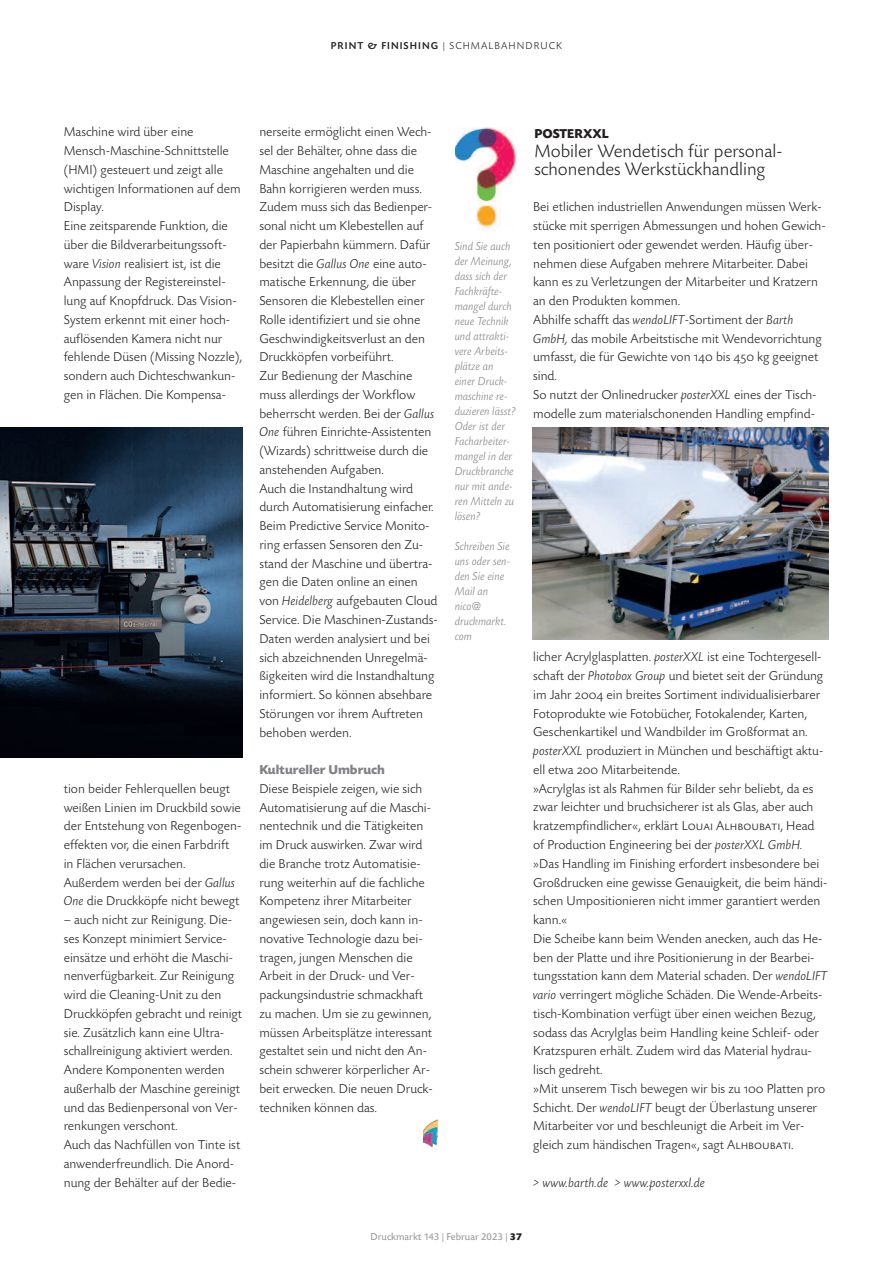
<style>
.page{position:relative;width:893px;height:1263px;background:#fff}
.page>*{position:absolute;margin:0;border:0;box-sizing:border-box;transform-origin:0 0}
.t1{font:300 18.75px/18.8px "Today SB";color:#231f20}
.t2{font:300 13.5px/18.8px "Today SB";color:#231f20}
.t3{font:italic 300 13.5px "Today SB";color:#231f20}
.t4{font:700 13.5px "Today SB";color:#808285}
.t5{font:700 13.5px "Today SB";color:#231f20}
.t6{font:italic 300 12px/15px "Today SB";color:#808285}
.t7{font:300 10.5px "Today SB";letter-spacing:.1em;color:#231f20}
.t8{font:10.5px "Today SB";color:#939598}
.s1{font-weight:500}
.s2{font-style:italic}
.s3{font-family:"Today SB Caps Lig";font-weight:400}
.s4{font-weight:700;color:#231f20}
</style>
<div class="page">
<img style="left:423px;top:1120px;width:15px;height:27px">
<img style="left:0;top:427px;width:242px;height:330px">
<img style="left:533px;top:427px;width:296px;height:213px">
<img style="left:455px;top:128px;width:61px;height:102px">
<p class="t7" style="left:331px;top:40px;width:233px"><span class="s1">PRINT &amp; FINISHING</span> | SCHMALBAHNDRUCK</p>
<p class="t2" style="left:64px;top:122px;width:180px">Maschine wird über eine<br>Mensch-Maschine-Schnittstelle (HMI) gesteuert und zeigt alle wichtigen Informationen auf dem<br>Display.<br>Eine zeitsparende Funktion, die über die Bildverarbeitungssoft&shy;ware <span class="s2">Vision</span> realisiert ist, ist die<br>Anpassung der Registereinstel&shy;lung auf Knopfdruck. Das Vision-<br>System erkennt mit einer hoch&shy;auflösenden Kamera nicht nur fehlende Düsen (Missing Nozzle), sondern auch Dichteschwankun&shy;gen in Flächen. Die Kompensa-</p>
<p class="t2" style="left:64px;top:779px;width:179px">tion beider Fehlerquellen beugt weißen Linien im Druckbild sowie der Entstehung von Regenbogen&shy;effekten vor, die einen Farbdrift in Flächen verursachen.<br>Außerdem werden bei der <span class="s2">Gallus<br>One</span> die Druckköpfe nicht bewegt</p>
<p class="t2" style="left:64px;top:910px;width:180px">– auch nicht zur Reinigung. Die&shy;ses Konzept minimiert Service&shy;einsätze und erhöht die Maschi&shy;nenverfügbarkeit. Zur Reinigung wird die Cleaning-Unit zu den<br>Druckköpfen gebracht und reinigt sie. Zusätzlich kann eine Ultra&shy;schallreinigung aktiviert werden.<br>Andere Komponenten werden außerhalb der Maschine gereinigt und das Bedienpersonal von Ver&shy;renkungen verschont.<br>Auch das Nachfüllen von Tinte ist anwenderfreundlich. Die Anord&shy;nung der Behälter auf der Bedie-</p>
<p class="t2" style="left:259px;top:122px;width:180px">nerseite ermöglicht einen Wech&shy;sel der Behälter, ohne dass die<br>Maschine angehalten und die<br>Bahn korrigieren werden muss.<br>Zudem muss sich das Bedienper&shy;sonal nicht um Klebestellen auf der Papierbahn kümmern. Dafür besitzt die <span class="s2">Gallus One</span> eine auto&shy;matische Erkennung, die über<br>Sensoren die Klebestellen einer<br>Rolle identifiziert und sie ohne<br>Geschwindigkeitsverlust an den<br>Druckköpfen vorbeiführt.<br>Zur Bedienung der Maschine muss allerdings der Workflow beherrscht werden. Bei der <span class="s2">Gallus<br>One</span> führen Einrichte-Assistenten (Wizards) schrittweise durch die anstehenden Aufgaben.<br>Auch die Instandhaltung wird durch Automatisierung einfacher.<br>Beim Predictive Service Monito&shy;ring erfassen Sensoren den Zu&shy;stand der Maschine und übertra&shy;gen die Daten online an einen von <span class="s2">Heidelberg</span> aufgebauten Cloud<br>Service. Die Maschinen-Zustands-<br>Daten werden analysiert und bei sich abzeichnenden Unregelmä&shy;ßigkeiten wird die Instandhaltung informiert. So können absehbare<br>Störungen vor ihrem Auftreten behoben werden.</p>
<p class="t4" style="left:259px;top:761px;width:127px">Kultureller Umbruch</p>
<p class="t2" style="left:259px;top:779px;width:175px">Diese Beispiele zeigen, wie sich<br>Automatisierung auf die Maschi&shy;nentechnik und die Tätigkeiten im Druck auswirken. Zwar wird die Branche trotz Automatisie&shy;rung weiterhin auf die fachliche<br>Kompetenz ihrer Mitarbeiter angewiesen sein, doch kann in&shy;novative Technologie dazu bei&shy;tragen, jungen Menschen die<br>Arbeit in der Druck- und Ver&shy;packungsindustrie schmackhaft zu machen. Um sie zu gewinnen, müssen Arbeitsplätze interessant gestaltet sein und nicht den An&shy;schein schwerer körperlicher Ar&shy;beit erwecken. Die neuen Druck&shy;techniken können das.</p>
<p class="t6" style="left:455px;top:238px;width:63px">Sind Sie auch der Meinung, dass sich der<br>Fachkräfte&shy;mangel durch neue Technik und attrakti&shy;vere Arbeits&shy;plätze an einer Druck&shy;maschine re&shy;duzieren lässt?<br>Oder ist der<br>Facharbeiter&shy;mangel in der<br>Druckbranche nur mit ande&shy;ren Mitteln zu lösen?</p>
<p class="t6" style="left:455px;top:538px;width:57px">Schreiben Sie uns oder sen&shy;den Sie eine<br>Mail an nico@ druckmarkt. com</p>
<p class="t5" style="left:534px;top:125px;width:76px">POSTERXXL</p>
<h1 class="t1" style="left:534px;top:141px;width:250px">Mobiler Wendetisch für personal&shy;schonendes Werkstückhandling</h1>
<p class="t2" style="left:533px;top:197px;width:294px">Bei etlichen industriellen Anwendungen müssen Werk&shy;stücke mit sperrigen Abmessungen und hohen Gewich&shy;ten positioniert oder gewendet werden. Häufig über&shy;nehmen diese Aufgaben mehrere Mitarbeiter. Dabei kann es zu Verletzungen der Mitarbeiter und Kratzern an den Produkten kommen.<br>Abhilfe schafft das <span class="s2">wendoLIFT</span>-Sortiment der <span class="s2">Barth GmbH,</span> das mobile Arbeitstische mit Wendevorrichtung umfasst, die für Gewichte von <span class="s3">140</span> bis <span class="s3">450</span> kg geeignet sind.<br>So nutzt der Onlinedrucker <span class="s2">posterXXL</span> eines der Tisch&shy;modelle zum materialschonenden Handling empfind-</p>
<p class="t2" style="left:533px;top:647px;width:296px">licher Acrylglasplatten. <span class="s2">posterXXL</span> ist eine Tochtergesell&shy;schaft der <span class="s2">Photobox Group</span> und bietet seit der Gründung im Jahr <span class="s3">2004</span> ein breites Sortiment individualisierbarer Fotoprodukte wie Fotobücher, Fotokalender, Karten, Geschenkartikel und Wandbilder im Großformat an. <span class="s2">posterXXL</span> produziert in München und beschäftigt aktu&shy;ell etwa <span class="s3">200</span> Mitarbeitende.<br>»Acrylglas ist als Rahmen für Bilder sehr beliebt, da es zwar leichter und bruchsicherer ist als Glas, aber auch kratzempfindlicher«, erklärt <span class="s3">Louai Alhboubati,</span> Head of Production Engineering bei der <span class="s2">posterXXL GmbH. </span>»Das Handling im Finishing erfordert insbesondere bei Großdrucken eine gewisse Genauigkeit, die beim händi&shy;schen Umpositionieren nicht immer garantiert werden kann.«<br>Die Scheibe kann beim Wenden anecken, auch das He&shy;ben der Platte und ihre Positionierung in der Bearbei&shy;tungsstation kann dem Material schaden. Der <span class="s2">wendoLIFT vario</span> verringert mögliche Schäden. Die Wende-Arbeits&shy;tisch-Kombination verfügt über einen weichen Bezug, sodass das Acrylglas beim Handling keine Schleif- oder Kratzspuren erhält. Zudem wird das Material hydrau&shy;lisch gedreht.<br>»Mit unserem Tisch bewegen wir bis zu <span class="s3">100</span> Platten pro Schicht. Der <span class="s2">wendoLIFT</span> beugt der Überlastung unserer Mitarbeiter vor und beschleunigt die Arbeit im Ver&shy;gleich zum händischen Tragen«, sagt <span class="s3">Alhboubati</span>.</p>
<p class="t3" style="left:533px;top:1174px;width:174px">&gt; www.barth.de &gt; www.posterxxl.de</p>
<p class="t8" style="left:371px;top:1230px;width:153px">Druckmarkt 143 | Februar 2023 | <span class="s4">37</span></p>
</div>
